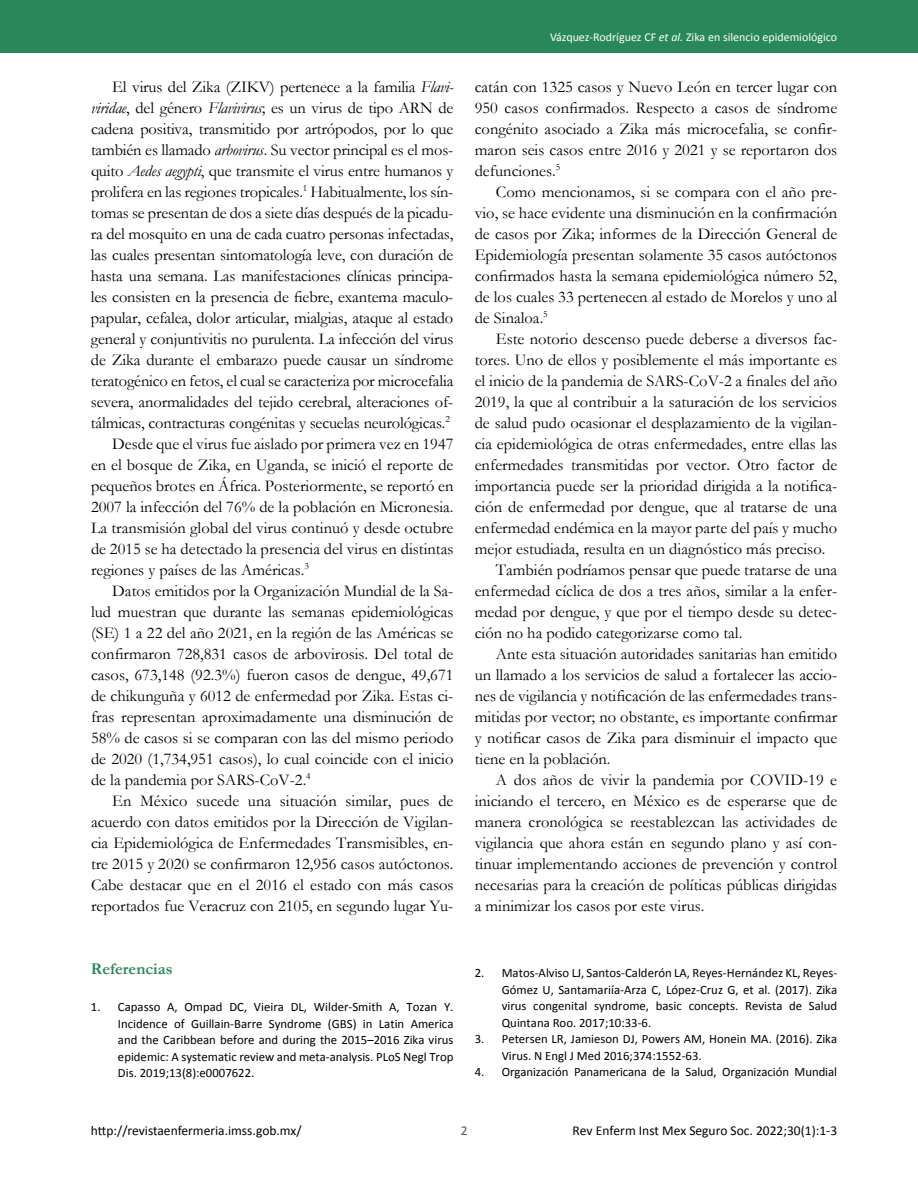
<style>
.page{position:relative;width:918px;height:1188px;background:#fff}
.page>*{position:absolute;margin:0;border:0;box-sizing:border-box;transform-origin:0 0}
.t1{font:16.5px/21px "Garamond";color:#000;text-align:justify}
.t2{font:700 16.5px "Garamond";color:#29885a}
.t3{font:13.5px "Calibri";color:#000}
.t4{font:13.5px "Calibri";color:#575756}
.t5{font:12.75px/16.5px "Calibri";color:#000;text-align:justify}
.t6{font:12px "Calibri";color:#fff}
.s1{font-style:italic}
</style>
<div class="page">
<div style="left:0;top:0;width:918px;height:53px;background:#29885a"></div>
<p class="t1" style="left:112px;top:76px;width:343px">El virus del Zika (ZIKV) pertenece a la familia <span class="s1">Flavi-</span></p>
<p class="t1" style="left:91px;top:97px;width:364px"><span class="s1">viridae</span>, del género <span class="s1">Flavivirus</span>; es un virus de tipo ARN de</p>
<p class="t1" style="left:91px;top:118px;width:364px">cadena positiva, transmitido por artrópodos, por lo que</p>
<p class="t1" style="left:91px;top:139px;width:364px">también es llamado <span class="s1">arbovirus</span>. Su vector principal es el mos-</p>
<p class="t1" style="left:91px;top:160px;width:364px">quito <span class="s1">Aedes aegypti</span>, que transmite el virus entre humanos y</p>
<p class="t1" style="left:91px;top:181px;width:364px">prolifera en las regiones tropicales.<sup>1</sup> Habitualmente, los sín-</p>
<p class="t1" style="left:91px;top:202px;width:364px">tomas se presentan de dos a siete días después de la picadu-</p>
<p class="t1" style="left:91px;top:223px;width:364px">ra del mosquito en una de cada cuatro personas infectadas,</p>
<p class="t1" style="left:91px;top:244px;width:364px">las cuales presentan sintomatología leve, con duración de</p>
<p class="t1" style="left:91px;top:265px;width:364px">hasta una semana. Las manifestaciones clínicas principa-</p>
<p class="t1" style="left:91px;top:286px;width:364px">les consisten en la presencia de fiebre, exantema maculo-</p>
<p class="t1" style="left:91px;top:307px;width:364px">papular, cefalea, dolor articular, mialgias, ataque al estado</p>
<p class="t1" style="left:91px;top:328px;width:364px">general y conjuntivitis no purulenta. La infección del virus</p>
<p class="t1" style="left:91px;top:349px;width:364px">de Zika durante el embarazo puede causar un síndrome</p>
<p class="t1" style="left:91px;top:370px;width:364px">teratogénico en fetos, el cual se caracteriza por microcefalia</p>
<p class="t1" style="left:91px;top:391px;width:364px">severa, anormalidades del tejido cerebral, alteraciones of-</p>
<p class="t1" style="left:91px;top:412px;width:360px">tálmicas, contracturas congénitas y secuelas neurológicas.<sup>2</sup></p>
<p class="t1" style="left:112px;top:433px;width:343px">Desde que el virus fue aislado por primera vez en 1947</p>
<p class="t1" style="left:91px;top:454px;width:364px">en el bosque de Zika, en Uganda, se inició el reporte de</p>
<p class="t1" style="left:91px;top:475px;width:364px">pequeños brotes en África. Posteriormente, se reportó en</p>
<p class="t1" style="left:91px;top:496px;width:364px">2007 la infección del 76% de la población en Micronesia.</p>
<p class="t1" style="left:91px;top:517px;width:364px">La transmisión global del virus continuó y desde octubre</p>
<p class="t1" style="left:91px;top:538px;width:364px">de 2015 se ha detectado la presencia del virus en distintas</p>
<p class="t1" style="left:91px;top:559px;width:219px">regiones y países de las Américas.<sup>3</sup></p>
<p class="t1" style="left:112px;top:580px;width:343px">Datos emitidos por la Organización Mundial de la Sa-</p>
<p class="t1" style="left:91px;top:601px;width:364px">lud muestran que durante las semanas epidemiológicas</p>
<p class="t1" style="left:91px;top:622px;width:364px">(SE) 1 a 22 del año 2021, en la región de las Américas se</p>
<p class="t1" style="left:91px;top:643px;width:364px">confirmaron 728,831 casos de arbovirosis. Del total de</p>
<p class="t1" style="left:91px;top:664px;width:364px">casos, 673,148 (92.3%) fueron casos de dengue, 49,671</p>
<p class="t1" style="left:91px;top:685px;width:364px">de chikunguña y 6012 de enfermedad por Zika. Estas ci-</p>
<p class="t1" style="left:91px;top:706px;width:364px">fras representan aproximadamente una disminución de</p>
<p class="t1" style="left:91px;top:727px;width:364px">58% de casos si se comparan con las del mismo periodo</p>
<p class="t1" style="left:91px;top:748px;width:364px">de 2020 (1,734,951 casos), lo cual coincide con el inicio</p>
<p class="t1" style="left:91px;top:769px;width:221px">de la pandemia por SARS-CoV-2.<sup>4</sup></p>
<p class="t1" style="left:112px;top:790px;width:343px">En México sucede una situación similar, pues de</p>
<p class="t1" style="left:91px;top:811px;width:364px">acuerdo con datos emitidos por la Dirección de Vigilan-</p>
<p class="t1" style="left:91px;top:832px;width:364px">cia Epidemiológica de Enfermedades Transmisibles, en-</p>
<p class="t1" style="left:91px;top:853px;width:364px">tre 2015 y 2020 se confirmaron 12,956 casos autóctonos.</p>
<p class="t1" style="left:91px;top:874px;width:364px">Cabe destacar que en el 2016 el estado con más casos</p>
<p class="t1" style="left:91px;top:895px;width:364px">reportados fue Veracruz con 2105, en segundo lugar Yu-</p>
<p class="t2" style="left:91px;top:957px;width:83px">Referencias</p>
<p class="t5" style="left:118px;top:999px;width:337px;text-indent:-27px">1. Capasso A, Ompad DC, Vieira DL, Wilder-Smith A, Tozan Y.<br>Incidence of Guillain-Barre Syndrome (GBS) in Latin America and the Caribbean before and during the 2015–2016 Zika virus epidemic: A systematic review and meta-analysis. PLoS Negl Trop Dis. 2019;13(8):e0007622.</p>
<p class="t6" style="left:550px;top:29px;width:289px">Vázquez-Rodríguez CF <span class="s1">et al.</span> Zika en silencio epidemiológico</p>
<p class="t1" style="left:475px;top:76px;width:364px">catán con 1325 casos y Nuevo León en tercer lugar con 950 casos confirmados. Respecto a casos de síndrome congénito asociado a Zika más microcefalia, se confir&shy;maron seis casos entre 2016 y 2021 y se reportaron dos defunciones.<sup>5</sup></p>
<p class="t1" style="left:475px;top:181px;width:364px;text-indent:21px">Como mencionamos, si se compara con el año pre&shy;vio, se hace evidente una disminución en la confirmación de casos por Zika; informes de la Dirección General de Epidemiología presentan solamente 35 casos autóctonos confirmados hasta la semana epidemiológica número 52, de los cuales 33 pertenecen al estado de Morelos y uno al de Sinaloa.<sup>5</sup></p>
<p class="t1" style="left:496px;top:328px;width:343px">Este notorio descenso puede deberse a diversos fac-</p>
<p class="t1" style="left:475px;top:349px;width:364px">tores. Uno de ellos y posiblemente el más importante es</p>
<p class="t1" style="left:475px;top:370px;width:364px">el inicio de la pandemia de SARS-CoV-2 a finales del año</p>
<p class="t1" style="left:475px;top:391px;width:364px">2019, la que al contribuir a la saturación de los servicios</p>
<p class="t1" style="left:475px;top:412px;width:364px">de salud pudo ocasionar el desplazamiento de la vigilan-</p>
<p class="t1" style="left:475px;top:433px;width:364px">cia epidemiológica de otras enfermedades, entre ellas las</p>
<p class="t1" style="left:475px;top:454px;width:364px">enfermedades transmitidas por vector. Otro factor de</p>
<p class="t1" style="left:475px;top:475px;width:364px">importancia puede ser la prioridad dirigida a la notifica-</p>
<p class="t1" style="left:475px;top:496px;width:364px">ción de enfermedad por dengue, que al tratarse de una</p>
<p class="t1" style="left:475px;top:517px;width:364px">enfermedad endémica en la mayor parte del país y mucho</p>
<p class="t1" style="left:475px;top:538px;width:352px">mejor estudiada, resulta en un diagnóstico más preciso.</p>
<p class="t1" style="left:496px;top:559px;width:343px">También podríamos pensar que puede tratarse de una</p>
<p class="t1" style="left:475px;top:580px;width:364px">enfermedad cíclica de dos a tres años, similar a la enfer-</p>
<p class="t1" style="left:475px;top:601px;width:364px">medad por dengue, y que por el tiempo desde su detec-</p>
<p class="t1" style="left:475px;top:622px;width:269px">ción no ha podido categorizarse como tal.</p>
<p class="t1" style="left:496px;top:643px;width:343px">Ante esta situación autoridades sanitarias han emitido</p>
<p class="t1" style="left:475px;top:664px;width:364px">un llamado a los servicios de salud a fortalecer las accio-</p>
<p class="t1" style="left:475px;top:685px;width:364px">nes de vigilancia y notificación de las enfermedades trans-</p>
<p class="t1" style="left:475px;top:706px;width:364px">mitidas por vector; no obstante, es importante confirmar</p>
<p class="t1" style="left:475px;top:727px;width:364px">y notificar casos de Zika para disminuir el impacto que</p>
<p class="t1" style="left:475px;top:748px;width:137px">tiene en la población.</p>
<p class="t1" style="left:496px;top:769px;width:343px">A dos años de vivir la pandemia por COVID-19 e</p>
<p class="t1" style="left:475px;top:790px;width:364px">iniciando el tercero, en México es de esperarse que de</p>
<p class="t1" style="left:475px;top:811px;width:364px">manera cronológica se reestablezcan las actividades de</p>
<p class="t1" style="left:475px;top:832px;width:364px">vigilancia que ahora están en segundo plano y así con-</p>
<p class="t1" style="left:475px;top:853px;width:364px">tinuar implementando acciones de prevención y control</p>
<p class="t1" style="left:475px;top:874px;width:364px">necesarias para la creación de políticas públicas dirigidas</p>
<p class="t1" style="left:475px;top:895px;width:231px">a minimizar los casos por este virus.</p>
<p class="t5" style="left:502px;top:965px;width:337px;text-indent:-27px">2. Matos-Alviso LJ, Santos-Calderón LA, Reyes-Hernández KL, Reyes-Gómez U, Santamariía-Arza C, López-Cruz G, et al. (2017). Zika virus congenital syndrome, basic concepts. Revista de Salud Quintana Roo. 2017;10:33-6.</p>
<p class="t5" style="left:502px;top:1031px;width:337px;text-indent:-27px">3. Petersen LR, Jamieson DJ, Powers AM, Honein MA. (2016). Zika<br>Virus. N Engl J Med 2016;374:1552-63.</p>
<p class="t5" style="left:475px;top:1064px;width:364px">4. Organización Panamericana de la Salud, Organización Mundial</p>
<p class="t3" style="left:91px;top:1122px;width:212px">http://revistaenfermeria.imss.gob.mx/</p>
<p class="t4" style="left:461px;top:1122px;width:8px">2</p>
<p class="t3" style="left:573px;top:1122px;width:266px">Rev Enferm Inst Mex Seguro Soc. 2022;30(1):1-3</p>
</div>
